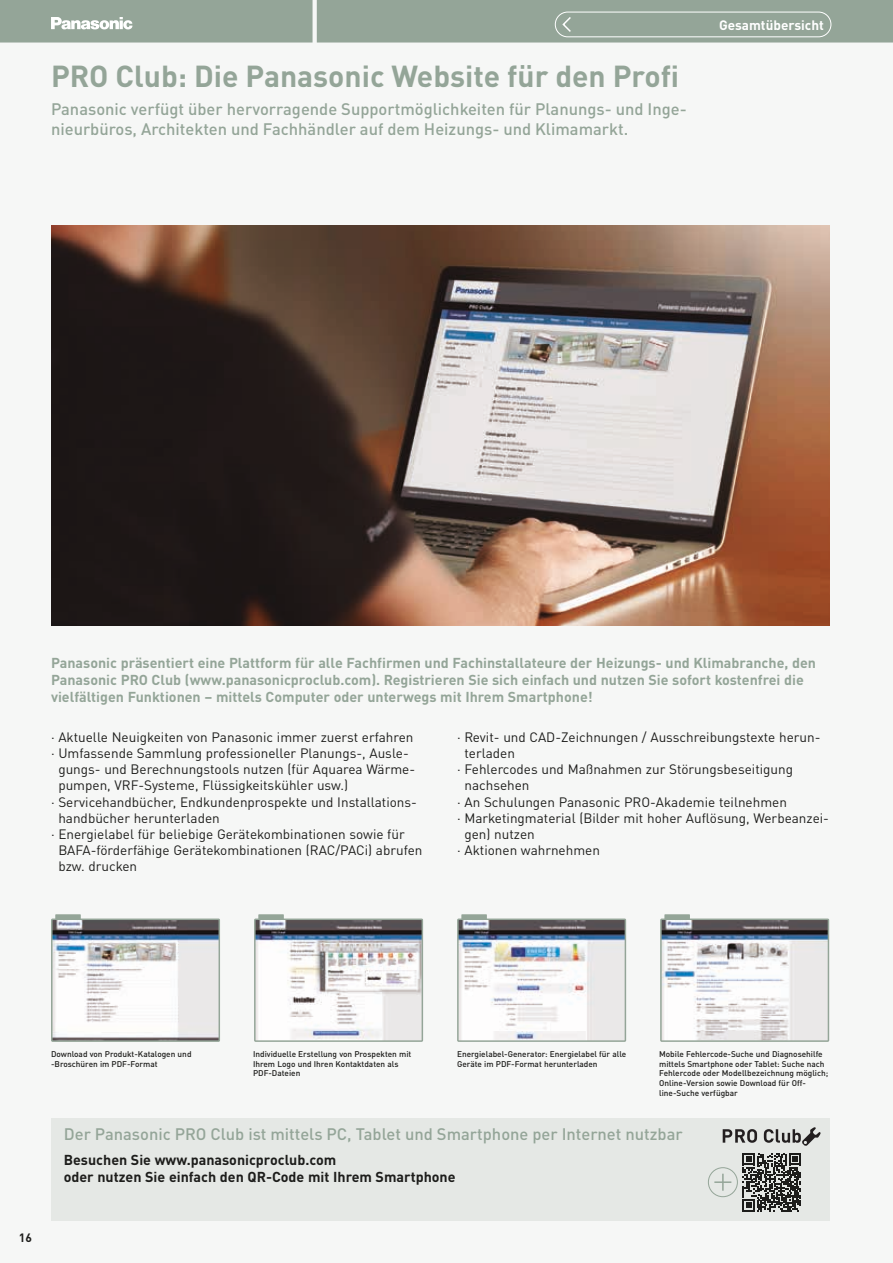
<style>
.page{position:relative;width:893px;height:1263px;background:#f6f7f6}
.page>*{position:absolute;margin:0;border:0;box-sizing:border-box;transform-origin:0 0}
.t1{font:700 30px "DIN Pro";color:#94a598}
.t2{font:500 16.5px/19.8px "DIN Pro";color:#94a598}
.t3{font:700 14.25px/17.1px "DIN Pro";color:#94a598}
.t4{font:700 14.25px/17.1px "DIN Pro";color:#1d1d1b}
.t5{font:13.5px "DIN Pro";color:#1d1d1b}
.t6{font:700 13.5px "DIN Pro";color:#fff}
.t7{font:700 12px "DIN Pro";color:#1d1d1b}
.t8{font:500 8.25px/9.9px "DIN Pro";color:#1d1d1b}
</style>
<div class="page">
<div style="left:258px;top:914px;width:26px;height:7px;background:#94a598"></div>
<img style="left:257px;top:921px;width:163px;height:118px">
<div style="left:254px;top:918px;width:169px;height:124px;border:2px solid #94a598"></div>
<div style="left:664px;top:914px;width:26px;height:7px;background:#94a598"></div>
<img style="left:663px;top:921px;width:163px;height:118px">
<div style="left:660px;top:918px;width:169px;height:124px;border:2px solid #94a598"></div>
<div style="left:461px;top:914px;width:26px;height:7px;background:#94a598"></div>
<img style="left:460px;top:921px;width:163px;height:118px">
<div style="left:457px;top:918px;width:169px;height:124px;border:2px solid #94a598"></div>
<div style="left:55px;top:914px;width:26px;height:7px;background:#94a598"></div>
<img style="left:54px;top:921px;width:163px;height:118px">
<div style="left:51px;top:918px;width:169px;height:124px;border:2px solid #94a598"></div>
<div style="left:51px;top:1118px;width:778px;height:102px;background:#e5e8e5"></div>
<svg style="left:723px;top:1129px;width:34px;height:14px"></svg>
<svg style="left:764px;top:1127px;width:57px;height:19px"></svg>
<svg style="left:742px;top:1153px;width:59px;height:58px"></svg>
<img style="left:51px;top:225px;width:778px;height:400px">
<div style="left:0;top:0;width:893px;height:43px;background:#94a598"></div>
<div style="left:555px;top:12px;width:276px;height:25px;border:1px solid #fff;border-radius:12px"></div>
<div style="left:708px;top:1167px;width:30px;height:30px;border:1px solid #94a598;border-radius:50%"></div>
<svg style="left:714px;top:1174px;width:17px;height:17px"></svg>
<h1 class="t1" style="left:51px;top:52px;width:630px">PRO Club: Die Panasonic Website für den Profi</h1>
<p class="t2" style="left:51px;top:98px;width:637px">Panasonic verfügt über hervorragende Supportmöglichkeiten für Planungs- und Inge&shy;nieurbüros, Architekten und Fachhändler auf dem Heizungs- und Klimamarkt.</p>
<p class="t6" style="left:719px;top:14px;width:106px">Gesamtübersicht</p>
<p class="t3" style="left:51px;top:654px;width:766px">Panasonic präsentiert eine Plattform für alle Fachfirmen und Fachinstallateure der Heizungs- und Klimabranche, den<br>Panasonic PRO Club (www.panasonicproclub.com). Registrieren Sie sich einfach und nutzen Sie sofort kostenfrei die vielfältigen Funktionen – mittels Computer oder unterwegs mit Ihrem Smartphone!</p>
<p class="t5" style="left:51px;top:726px;width:364px">· Aktuelle Neuigkeiten von Panasonic immer zuerst erfahren</p>
<p class="t5" style="left:51px;top:743px;width:359px">· Umfassende Sammlung professioneller Planungs-, Ausle-</p>
<p class="t5" style="left:58px;top:759px;width:358px">gungs- und Berechnungstools nutzen (für Aquarea Wärme-</p>
<p class="t5" style="left:58px;top:775px;width:291px">pumpen, VRF-Systeme, Flüssigkeitskühler usw.)</p>
<p class="t5" style="left:51px;top:791px;width:367px">· Servicehandbücher, Endkundenprospekte und Installations-</p>
<p class="t5" style="left:58px;top:807px;width:163px">handbücher herunterladen</p>
<p class="t5" style="left:51px;top:824px;width:355px">· Energielabel für beliebige Gerätekombinationen sowie für</p>
<p class="t5" style="left:58px;top:840px;width:366px">BAFA-förderfähige Gerätekombinationen (RAC/PACi) abrufen</p>
<p class="t5" style="left:58px;top:856px;width:80px">bzw. drucken</p>
<p class="t5" style="left:457px;top:726px;width:365px">· Revit- und CAD-Zeichnungen / Ausschreibungstexte herun-</p>
<p class="t5" style="left:464px;top:743px;width:52px">terladen</p>
<p class="t5" style="left:457px;top:759px;width:337px">· Fehlercodes und Maßnahmen zur Störungsbeseitigung</p>
<p class="t5" style="left:464px;top:775px;width:67px">nachsehen</p>
<p class="t5" style="left:457px;top:791px;width:331px">· An Schulungen Panasonic PRO-Akademie teilnehmen</p>
<p class="t5" style="left:457px;top:807px;width:373px">· Marketingmaterial (Bilder mit hoher Auflösung, Werbeanzei-</p>
<p class="t5" style="left:464px;top:824px;width:72px">gen) nutzen</p>
<p class="t5" style="left:457px;top:840px;width:144px">· Aktionen wahrnehmen</p>
<p class="t7" style="left:19px;top:1229px;width:15px">16</p>
<p class="t8" style="left:51px;top:1048px;width:142px">Download von Produkt-Katalogen und -Broschüren im PDF-Format</p>
<p class="t8" style="left:253px;top:1048px;width:160px">Individuelle Erstellung von Prospekten mit<br>Ihrem Logo und Ihren Kontaktdaten als<br>PDF-Dateien</p>
<p class="t8" style="left:659px;top:1048px;width:171px">Mobile Fehlercode-Suche und Diagnosehilfe mittels Smartphone oder Tablet: Suche nach Fehlercode oder Modellbezeichnung möglich; Online-Version sowie Download für Off&shy;line-Suche verfügbar</p>
<p class="t8" style="left:457px;top:1048px;width:171px">Energielabel-Generator: Energielabel für alle<br>Geräte im PDF-Format herunterladen</p>
<p class="t2" style="left:64px;top:1122px;width:620px">Der Panasonic PRO Club ist mittels PC, Tablet und Smartphone per Internet nutzbar</p>
<p class="t4" style="left:64px;top:1150px;width:393px">Besuchen Sie www.panasonicproclub.com<br>oder nutzen Sie einfach den QR-Code mit Ihrem Smartphone</p>
</div>
